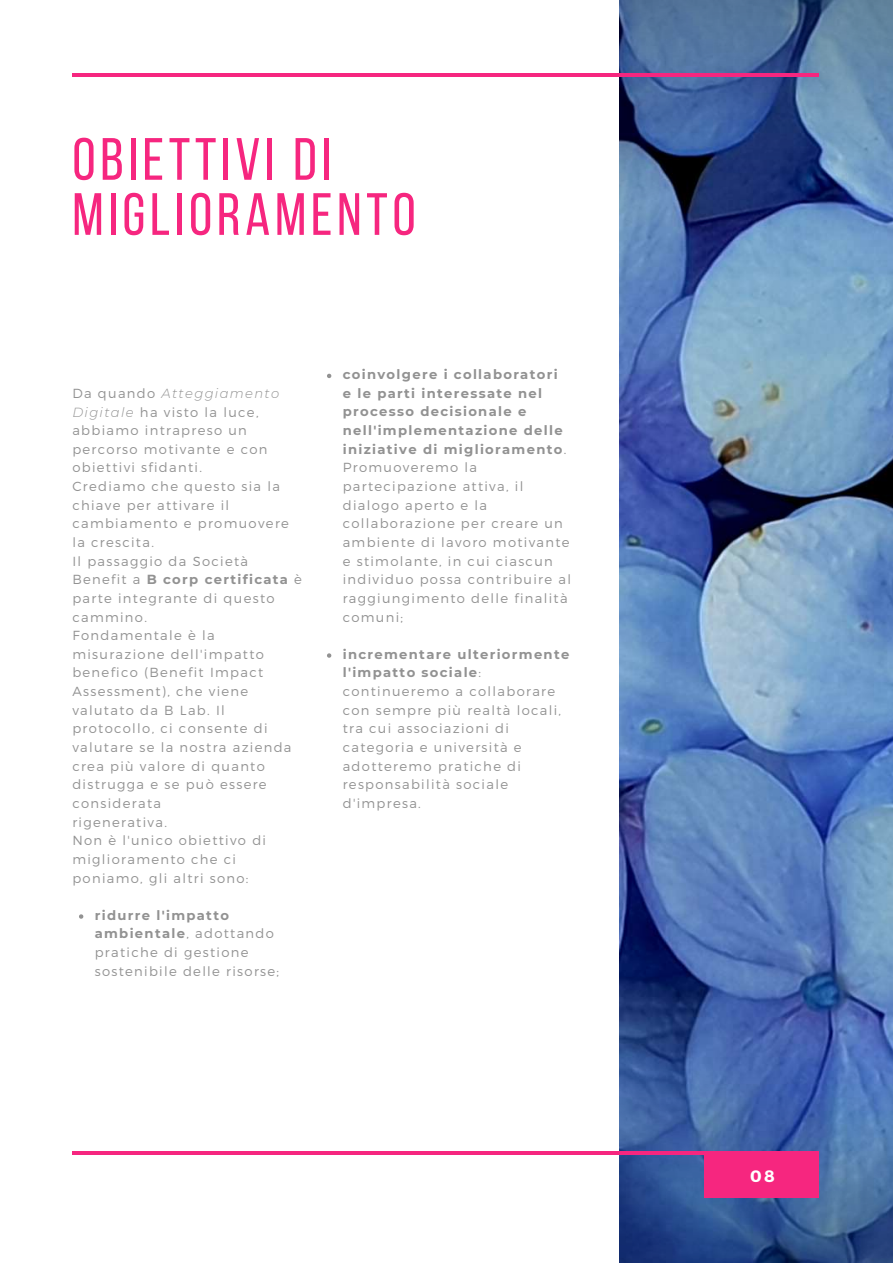
<style>
.page{position:relative;width:893px;height:1264px;background:#fff}
.page>*{position:absolute;margin:0;border:0;box-sizing:border-box;transform-origin:0 0}
.t1{font:59.55px/55.1px "Bebas Neue";letter-spacing:.08em;color:#f6267f}
.t2{font:700 16.5px "Montserrat";color:#fff}
.t3{font:300 13.2px/18.6px "Montserrat";letter-spacing:.1em;color:#929292}
.s1{font-style:italic}
.s2{font-weight:700}
</style>
<div class="page">
<img style="left:619px;top:0;width:273px;height:1262px">
<hr style="left:72px;top:73px;width:747px;height:4px;background:#f6267f">
<div style="left:704px;top:1151px;width:114px;height:46px;background:#f6267f"></div>
<hr style="left:72px;top:1151px;width:747px;height:3px;background:#f6267f">
<svg style="left:79px;top:914px;width:4px;height:4px"></svg>
<svg style="left:327px;top:374px;width:4px;height:4px"></svg>
<svg style="left:327px;top:653px;width:4px;height:4px"></svg>
<h1 class="t1" style="left:72px;top:137px;width:345px">OBIETTIVI DI<br>MIGLIORAMENTO</h1>
<p class="t3" style="left:72px;top:383px;width:231px">Da quando <span class="s1">Atteggiamento<br>Digitale</span> ha visto la luce, abbiamo intrapreso un percorso motivante e con obiettivi sfidanti.<br>Crediamo che questo sia la chiave per attivare il cambiamento e promuovere la crescita.<br>Il passaggio da Società<br>Benefit a <span class="s2">B corp certificata</span> è parte integrante di questo cammino.<br>Fondamentale è la misurazione dell'impatto benefico (Benefit Impact<br>Assessment), che viene valutato da B Lab. Il protocollo, ci consente di valutare se la nostra azienda crea più valore di quanto distrugga e se può essere considerata<br>rigenerativa.<br>Non è l'unico obiettivo di miglioramento che ci poniamo, gli altri sono:</p>
<p class="t3" style="left:95px;top:905px;width:186px"><span class="s2">ridurre l'impatto ambientale</span>, adottando pratiche di gestione sostenibile delle risorse;</p>
<p class="t3" style="left:343px;top:364px;width:230px"><span class="s2">coinvolgere i collaboratori<br>e le parti interessate nel processo decisionale e nell'implementazione delle iniziative di miglioramento</span>.<br>Promuoveremo la partecipazione attiva, il dialogo aperto e la collaborazione per creare un ambiente di lavoro motivante e stimolante, in cui ciascun individuo possa contribuire al raggiungimento delle finalità comuni;</p>
<p class="t3" style="left:343px;top:644px;width:228px"><span class="s2">incrementare ulteriormente l'impatto sociale</span>: continueremo a collaborare con sempre più realtà locali, tra cui associazioni di categoria e università e adotteremo pratiche di responsabilità sociale d'impresa.</p>
<p class="t2" style="left:750px;top:1165px;width:26px">08</p>
</div>
